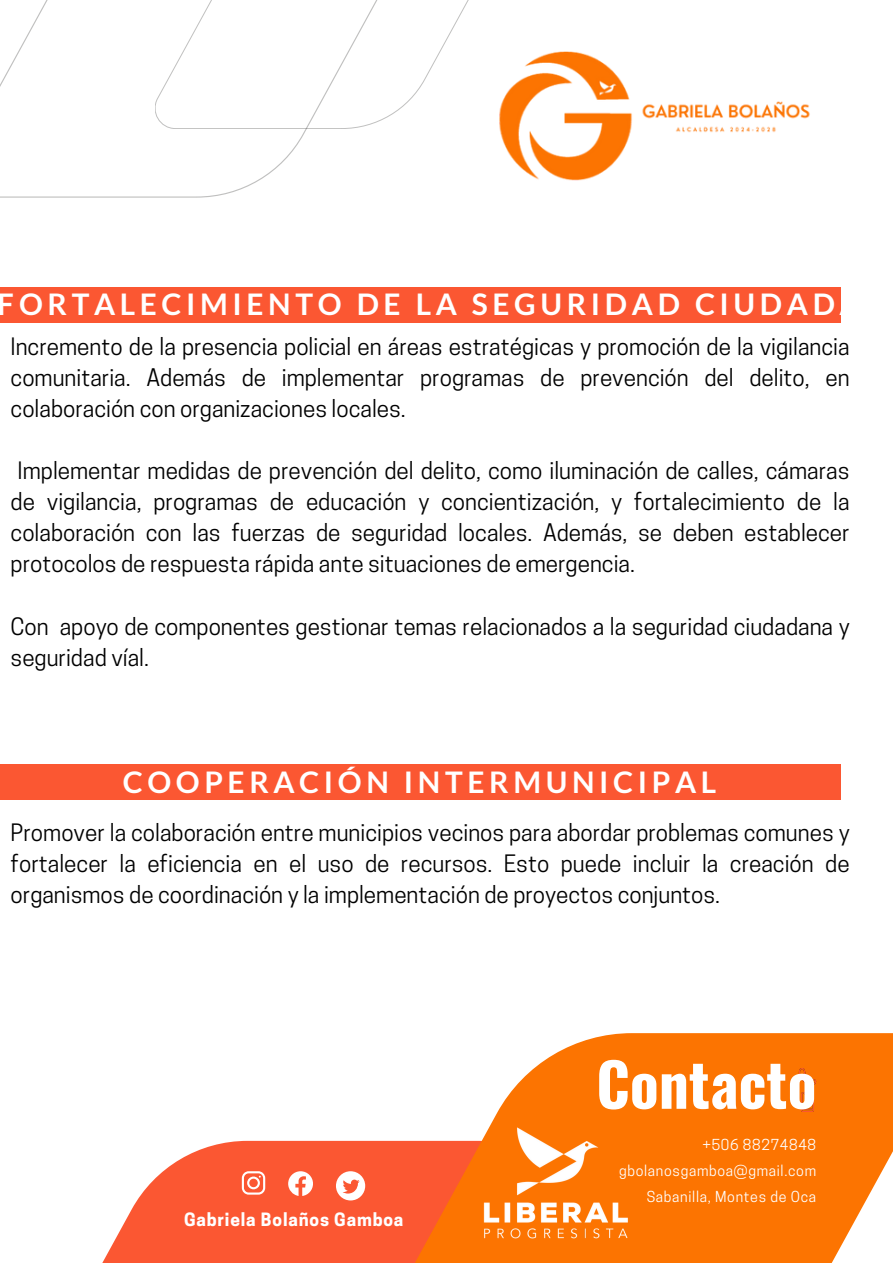
<style>
.page{position:relative;width:893px;height:1264px;background:#fff}
.page>*{position:absolute;margin:0;border:0;box-sizing:border-box;transform-origin:0 0}
.t1{font:700 59.7px "Oswald";color:#fff}
.t2{font:700 29.85px "Lato";letter-spacing:.155em;color:#fff}
.t3{font:22.5px/31px "Cooper Hewitt";color:#000;text-align:justify}
.t4{font:700 17.25px "Cooper Hewitt";letter-spacing:.05em;color:#fff}
.t5{font:14.25px "Cooper Hewitt";letter-spacing:.05em;color:#fff}
</style>
<div class="page">
<svg style="left:0;top:0;width:307px;height:197px"></svg>
<svg style="left:155px;top:0;width:314px;height:129px"></svg>
<div style="left:0;top:287px;width:840px;height:35px;background:#fb5732"></div>
<div style="left:0;top:764px;width:840px;height:35px;background:#fb5732"></div>
<svg style="left:103px;top:1140px;width:191px;height:122px;fill:#fb5732"></svg>
<svg style="left:294px;top:1033px;width:598px;height:229px;fill:#fc7401"></svg>
<img style="left:798px;top:1067px;width:18px;height:18px">
<img style="left:798px;top:1091px;width:18px;height:21px">
<svg style="left:242px;top:1171px;width:23px;height:23px"></svg>
<svg style="left:288px;top:1171px;width:25px;height:24px"></svg>
<svg style="left:336px;top:1171px;width:29px;height:29px"></svg>
<img style="left:499px;top:51px;width:342px;height:261px">
<img style="left:464px;top:1109px;width:183px;height:148px">
<p class="t2" style="left:-2px;top:285px;width:891px">FORTALECIMIENTO DE LA SEGURIDAD CIUDADAN</p>
<p class="t3" style="left:11px;top:333px;width:840px">Incremento de la presencia policial en áreas estratégicas y promoción de la vigilancia comunitaria. Además de implementar programas de prevención del delito, en colaboración con organizaciones locales.</p>
<p class="t3" style="left:11px;top:458px;width:840px;text-indent:7px">Implementar medidas de prevención del delito, como iluminación de calles, cámaras de vigilancia, programas de educación y concientización, y fortalecimiento de la colaboración con las fuerzas de seguridad locales. Además, se deben establecer protocolos de respuesta rápida ante situaciones de emergencia.</p>
<p class="t3" style="left:11px;top:613px;width:840px">Con apoyo de componentes gestionar temas relacionados a la seguridad ciudadana y seguridad víal.</p>
<p class="t2" style="left:123px;top:763px;width:595px">COOPERACIÓN INTERMUNICIPAL</p>
<p class="t3" style="left:11px;top:819px;width:840px">Promover la colaboración entre municipios vecinos para abordar problemas comunes y fortalecer la eficiencia en el uso de recursos. Esto puede incluir la creación de organismos de coordinación y la implementación de proyectos conjuntos.</p>
<p class="t1" style="left:596px;top:1037px;width:222px">Contacto</p>
<p class="t4" style="left:184px;top:1213px;width:221px">Gabriela Bolaños Gamboa</p>
<p class="t5" style="left:702px;top:1139px;width:115px">+506 88274848</p>
<p class="t5" style="left:619px;top:1165px;width:199px">gbolanosgamboa@gmail.com</p>
<p class="t5" style="left:646px;top:1191px;width:171px">Sabanilla, Montes de Oca</p>
</div>
